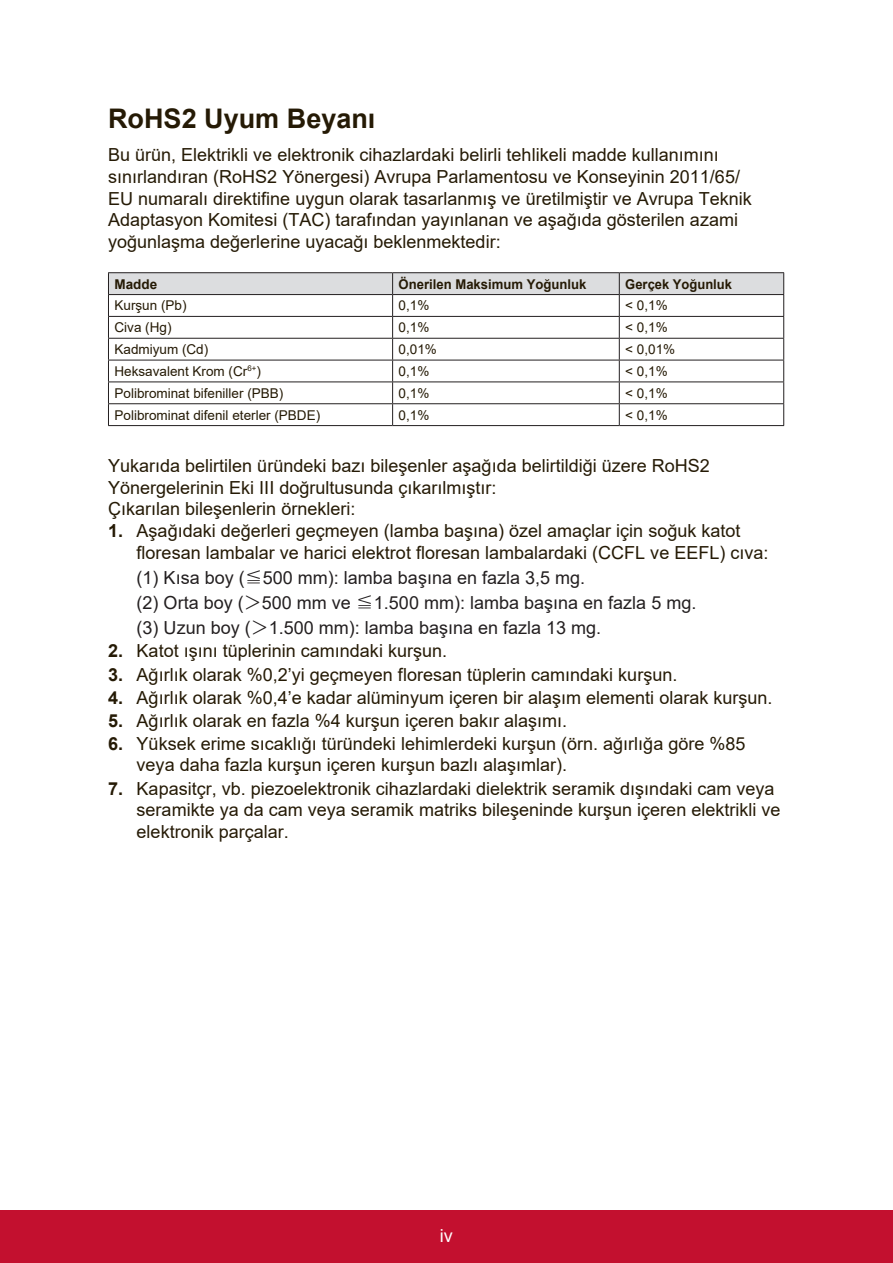
<style>
.page{position:relative;width:893px;height:1263px;background:#fff}
.page>*{position:absolute;margin:0;border:0;box-sizing:border-box;transform-origin:0 0}
.t1{font:700 27px "Arial";color:#251a05}
.t2{font:18px/21.6px "Arial";color:#251a05}
.t3{font:18px/25.2px "Arial";color:#231f20}
.t4{font:18px "Arial";color:#fff}
.t5{font:13.5px "Arial";color:#251a05}
.t6{font:700 13.5px "Arial";color:#251a05}
.t7{font:700 13.5px "Arial";color:#251a05;scale:.96 1}
.s1{font-weight:700}
.s2{font-family:"Adobe Ming Std";font-weight:300}
</style>
<div class="page">
<div style="left:0;top:1210px;width:892px;height:53px;background:#c3102f"></div>
<hr style="left:108px;top:272px;width:284px;height:1px;background:#231f20">
<hr style="left:392px;top:272px;width:227px;height:1px;background:#231f20">
<hr style="left:619px;top:272px;width:164px;height:1px;background:#231f20">
<svg style="left:108px;top:273px;width:676px;height:152px"></svg>
<hr style="left:108px;top:425px;width:284px;height:1px;background:#231f20">
<hr style="left:392px;top:425px;width:227px;height:1px;background:#231f20">
<hr style="left:619px;top:425px;width:164px;height:1px;background:#231f20">
<h1 class="t1" style="left:108px;top:99px;width:269px">RoHS2 Uyum Beyanı</h1>
<p class="t2" style="left:108px;top:144px;width:645px">Bu ürün, Elektrikli ve elektronik cihazlardaki belirli tehlikeli madde kullanımını sınırlandıran (RoHS2 Yönergesi) Avrupa Parlamentosu ve Konseyinin 2011/65/ EU numaralı direktifine uygun olarak tasarlanmış ve üretilmiştir ve Avrupa Teknik Adaptasyon Komitesi (TAC) tarafından yayınlanan ve aşağıda gösterilen azami yoğunlaşma değerlerine uyacağı beklenmektedir:</p>
<p class="t6" style="left:114px;top:274px;width:44px">Madde</p>
<p class="t6" style="left:398px;top:274px;width:189px">Önerilen Maksimum Yoğunluk</p>
<p class="t7" style="left:625px;top:274px;width:113px">Gerçek Yoğunluk</p>
<p class="t5" style="left:114px;top:296px;width:74px">Kurşun (Pb)</p>
<p class="t5" style="left:398px;top:296px;width:32px">0,1%</p>
<p class="t5" style="left:625px;top:296px;width:44px">&lt; 0,1%</p>
<p class="t5" style="left:114px;top:318px;width:58px">Civa (Hg)</p>
<p class="t5" style="left:398px;top:318px;width:32px">0,1%</p>
<p class="t5" style="left:625px;top:318px;width:44px">&lt; 0,1%</p>
<p class="t5" style="left:114px;top:340px;width:95px">Kadmiyum (Cd)</p>
<p class="t5" style="left:398px;top:340px;width:40px">0,01%</p>
<p class="t5" style="left:625px;top:340px;width:51px">&lt; 0,01%</p>
<p class="t5" style="left:114px;top:362px;width:148px">Heksavalent Krom (Cr<sup>6+</sup>)</p>
<p class="t5" style="left:398px;top:362px;width:32px">0,1%</p>
<p class="t5" style="left:625px;top:362px;width:44px">&lt; 0,1%</p>
<p class="t5" style="left:114px;top:384px;width:170px">Polibrominat bifeniller (PBB)</p>
<p class="t5" style="left:398px;top:384px;width:32px">0,1%</p>
<p class="t5" style="left:625px;top:384px;width:44px">&lt; 0,1%</p>
<p class="t5" style="left:114px;top:405px;width:207px">Polibrominat difenil eterler (PBDE)</p>
<p class="t5" style="left:398px;top:405px;width:32px">0,1%</p>
<p class="t5" style="left:625px;top:405px;width:44px">&lt; 0,1%</p>
<p class="t2" style="left:108px;top:455px;width:603px">Yukarıda belirtilen üründeki bazı bileşenler aşağıda belirtildiği üzere RoHS2<br>Yönergelerinin Eki III doğrultusunda çıkarılmıştır:<br>Çıkarılan bileşenlerin örnekleri:</p>
<p class="t2" style="left:136px;top:520px;width:633px;text-indent:-28px"><span class="s1">1.</span> Aşağıdaki değerleri geçmeyen (lamba başına) özel amaçlar için soğuk katot floresan lambalar ve harici elektrot floresan lambalardaki (CCFL ve EEFL) cıva:</p>
<p class="t3" style="left:136px;top:565px;width:561px">(1) Kısa boy (<span class="s2">≦</span>500 mm): lamba başına en fazla 3,5 mg.<br>(2) Orta boy (<span class="s2">＞</span>500 mm ve <span class="s2">≦</span>1.500 mm): lamba başına en fazla 5 mg. (3) Uzun boy (<span class="s2">＞</span>1.500 mm): lamba başına en fazla 13 mg.</p>
<p class="t2" style="left:108px;top:640px;width:340px"><span class="s1">2.</span> Katot ışını tüplerinin camındaki kurşun.</p>
<p class="t2" style="left:108px;top:663px;width:570px"><span class="s1">3.</span> Ağırlık olarak %0,2’yi geçmeyen floresan tüplerin camındaki kurşun.</p>
<p class="t2" style="left:108px;top:686px;width:665px"><span class="s1">4.</span> Ağırlık olarak %0,4’e kadar alüminyum içeren bir alaşım elementi olarak kurşun.</p>
<p class="t2" style="left:108px;top:709px;width:460px"><span class="s1">5.</span> Ağırlık olarak en fazla %4 kurşun içeren bakır alaşımı.</p>
<p class="t2" style="left:136px;top:732px;width:610px;text-indent:-28px"><span class="s1">6.</span> Yüksek erime sıcaklığı türündeki lehimlerdeki kurşun (örn. ağırlığa göre %85 veya daha fazla kurşun içeren kurşun bazlı alaşımlar).</p>
<p class="t2" style="left:136px;top:777px;width:645px;text-indent:-28px"><span class="s1">7.</span> Kapasitçr, vb. piezoelektronik cihazlardaki dielektrik seramik dışındaki cam veya seramikte ya da cam veya seramik matriks bileşeninde kurşun içeren elektrikli ve elektronik parçalar.</p>
<p class="t4" style="left:440px;top:1223px;width:14px">iv</p>
</div>
